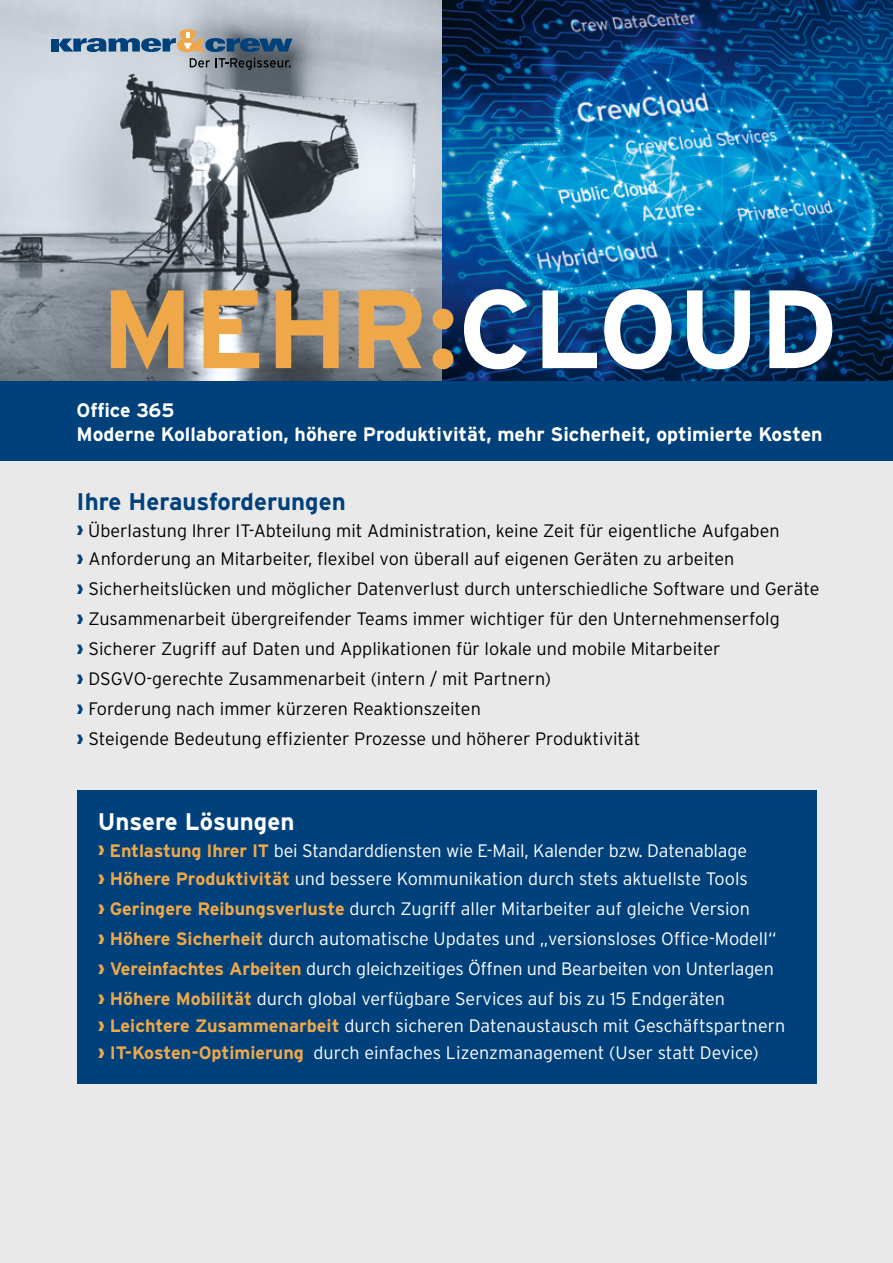
<style>
.page{position:relative;width:893px;height:1263px;background:#fff}
.page>*{position:absolute;margin:0;border:0;box-sizing:border-box;transform-origin:0 0}
.t1{font:700 111px "Interstate";color:#eea84a}
.t2{font:700 24px "Interstate";color:#00417b}
.t3{font:700 24px "Interstate";color:#fff}
.t4{font:700 19.5px/24px "Interstate";color:#fff}
.t5{font:300 18px/29.7px "Interstate";color:#fff}
.t6{font:300 18px/29.7px "Interstate";color:#000}
.s1{color:#fff}
.s2{font-weight:900;color:#00417b}
.s3{font-weight:900;color:#eea84a}
.s4{font-weight:700;color:#eea84a}
</style>
<div class="page">
<div style="left:0;top:453px;width:893px;height:810px;background:#e9e9e9"></div>
<div style="left:0;top:380px;width:893px;height:80px;background:#00417b"></div>
<img style="left:0;top:0;width:443px;height:380px">
<img style="left:443px;top:0;width:450px;height:380px">
<div style="left:51px;top:39px;width:8px;height:13px;background:#00417b"></div>
<svg style="left:59px;top:29px;width:233px;height:41px;background:#8898a5"></svg>
<div style="left:77px;top:790px;width:739px;height:293px;background:#00417b"></div>
<h1 class="t1" style="left:101px;top:267px;width:738px">MEHR:<span class="s1">CLOUD</span></h1>
<p class="t4" style="left:77px;top:397px;width:747px">Office 365<br>Moderne Kollaboration, höhere Produktivität, mehr Sicherheit, optimierte Kosten</p>
<h2 class="t2" style="left:77px;top:488px;width:271px">Ihre Herausforderungen</h2>
<p class="t6" style="left:77px;top:516px;width:744px"><span class="s2">›</span> Überlastung Ihrer IT-Abteilung mit Administration, keine Zeit für eigentliche Aufgaben<br><span class="s2">›</span> Anforderung an Mitarbeiter, flexibel von überall auf eigenen Geräten zu arbeiten<br><span class="s2">›</span> Sicherheitslücken und möglicher Datenverlust durch unterschiedliche Software und Geräte <span class="s2">›</span> Zusammenarbeit übergreifender Teams immer wichtiger für den Unternehmenserfolg<br><span class="s2">›</span> Sicherer Zugriff auf Daten und Applikationen für lokale und mobile Mitarbeiter<br><span class="s2">›</span> DSGVO-gerechte Zusammenarbeit (intern / mit Partnern)<br><span class="s2">›</span> Forderung nach immer kürzeren Reaktionszeiten<br><span class="s2">›</span> Steigende Bedeutung effizienter Prozesse und höherer Produktivität</p>
<h2 class="t3" style="left:98px;top:808px;width:198px">Unsere Lösungen</h2>
<p class="t5" style="left:98px;top:835px;width:680px"><span class="s3">›</span> <span class="s4">Entlastung Ihrer IT</span> bei Standarddiensten wie E-Mail, Kalender bzw. Datenablage<br><span class="s3">›</span> <span class="s4">Höhere Produktivität</span> und bessere Kommunikation durch stets aktuellste Tools<br><span class="s3">›</span> <span class="s4">Geringere Reibungsverluste</span> durch Zugriff aller Mitarbeiter auf gleiche Version<br><span class="s3">›</span> <span class="s4">Höhere Sicherheit</span> durch automatische Updates und „versionsloses Office-Modell“ <span class="s3">›</span> <span class="s4">Vereinfachtes Arbeiten</span> durch gleichzeitiges Öffnen und Bearbeiten von Unterlagen <span class="s3">›</span> <span class="s4">Höhere Mobilität</span> durch global verfügbare Services auf bis zu 15 Endgeräten</p>
<p class="t5" style="left:98px;top:1012px;width:689px;line-height:27px"><span class="s3">›</span> <span class="s4">Leichtere Zusammenarbeit</span> durch sicheren Datenaustausch mit Geschäftspartnern <span class="s3">›</span> <span class="s4">IT-Kosten-Optimierung</span> durch einfaches Lizenzmanagement (User statt Device)</p>
</div>
